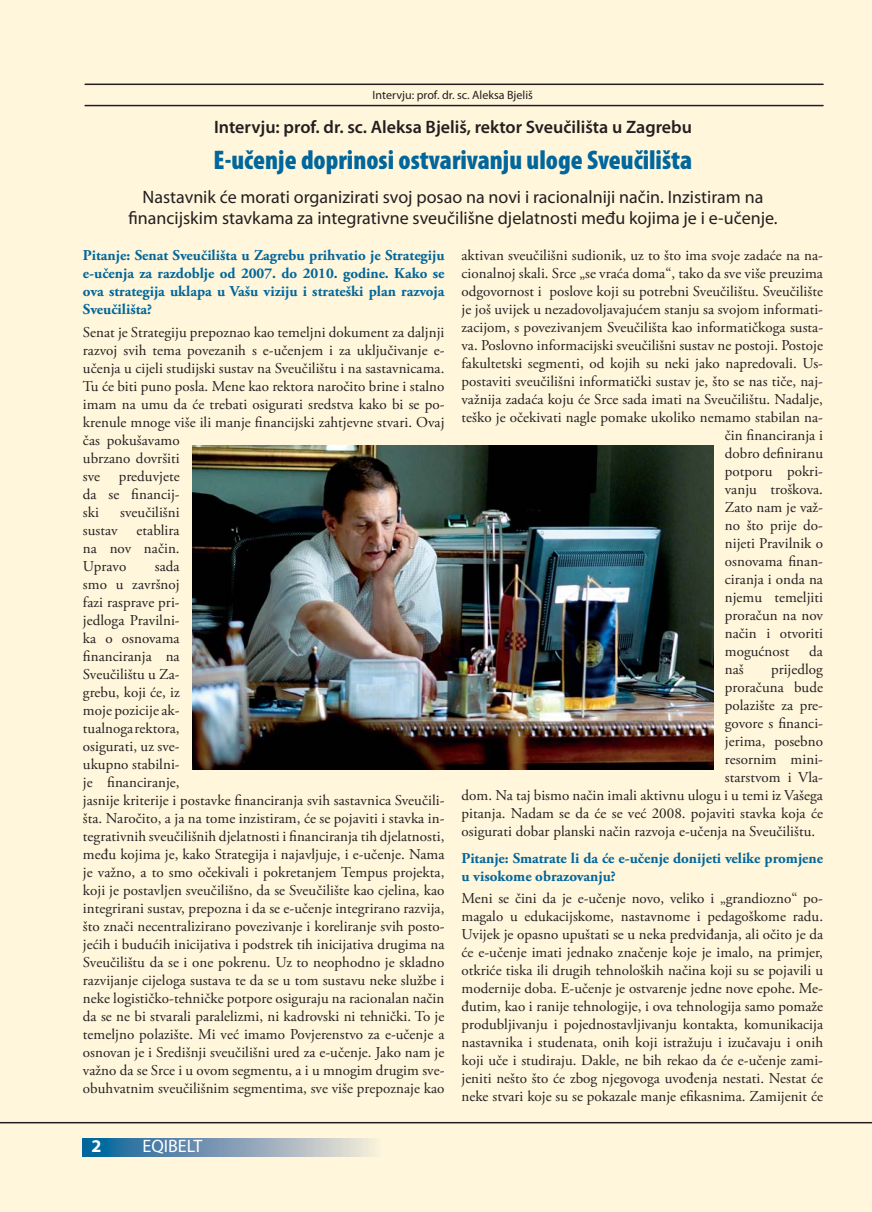
<style>
.page{position:relative;width:872px;height:1212px;background:#fff6db}
.page>*{position:absolute;margin:0;border:0;box-sizing:border-box;transform-origin:0 0}
.t1{font:900 condensed 27px "Myriad Pro";color:#00669b}
.t2{font:18px/21px "Myriad Pro";color:#231f20;text-align:center}
.t3{font:600 18px "Myriad Pro";color:#231f20}
.t4{font:18px "Myriad Pro";color:#fff}
.t5{font:700 18px "Myriad Pro";color:#fff}
.t6{font:15px/18px "Adobe Garamond Pro";letter-spacing:.005em;color:#231f20}
.t7{font:700 15px/18px "Adobe Garamond Pro";color:#00669b;text-align:justify}
.t8{font:12px "Myriad Pro";color:#231f20}
</style>
<div class="page">
<svg style="left:83px;top:1138px;width:291px;height:18px;background:#7ea0b7"></svg>
<hr style="left:85px;top:84px;width:738px;height:1px;background:#231f20">
<hr style="left:85px;top:105px;width:738px;height:1px;background:#231f20">
<hr style="left:0;top:1122px;width:872px;height:1px;background:#231f20">
<img style="left:193px;top:445px;width:520px;height:325px">
<p class="t8" style="left:372px;top:91px;width:162px">Intervju: prof. dr. sc. Aleksa Bjeliš</p>
<p class="t3" style="left:214px;top:120px;width:479px">Intervju: prof. dr. sc. Aleksa Bjeliš, rektor Sveučilišta u Zagrebu</p>
<h1 class="t1" style="left:213px;top:150px;width:480px">E-učenje doprinosi ostvarivanju uloge Sveučilišta</h1>
<p class="t2" style="left:128px;top:188px;width:650px">Nastavnik će morati organizirati svoj posao na novi i racionalniji način. Inzistiram na financijskim stavkama za integrativne sveučilišne djelatnosti među kojima je i e-učenje.</p>
<p class="t6" style="left:461px;top:248px;width:363px">aktivan sveučilišni sudionik, uz to što ima svoje zadaće na na-</p>
<p class="t6" style="left:461px;top:266px;width:363px">cionalnoj skali. Srce „se vraća doma“, tako da sve više preuzima</p>
<p class="t6" style="left:461px;top:284px;width:363px">odgovornost i poslove koji su potrebni Sveučilištu. Sveučilište</p>
<p class="t6" style="left:461px;top:302px;width:363px">je još uvijek u nezadovoljavajućem stanju sa svojom informati-</p>
<p class="t6" style="left:461px;top:320px;width:363px">zacijom, s povezivanjem Sveučilišta kao informatičkoga susta-</p>
<p class="t6" style="left:461px;top:338px;width:363px">va. Poslovno informacijski sveučilišni sustav ne postoji. Postoje</p>
<p class="t6" style="left:461px;top:356px;width:363px">fakultetski segmenti, od kojih su neki jako napredovali. Us-</p>
<p class="t6" style="left:461px;top:374px;width:363px">postaviti sveučilišni informatički sustav je, što se nas tiče, naj-</p>
<p class="t6" style="left:461px;top:392px;width:363px">važnija zadaća koju će Srce sada imati na Sveučilištu. Nadalje,</p>
<p class="t6" style="left:461px;top:410px;width:363px">teško je očekivati nagle pomake ukoliko nemamo stabilan na-</p>
<p class="t6" style="left:725px;top:428px;width:100px">čin financiranja i</p>
<p class="t6" style="left:725px;top:446px;width:100px">dobro definiranu</p>
<p class="t6" style="left:725px;top:464px;width:100px">potporu pokri-</p>
<p class="t6" style="left:725px;top:482px;width:100px">vanju troškova.</p>
<p class="t6" style="left:725px;top:500px;width:100px">Zato nam je važ-</p>
<p class="t6" style="left:725px;top:518px;width:100px">no što prije do-</p>
<p class="t6" style="left:725px;top:536px;width:100px">nijeti Pravilnik o</p>
<p class="t6" style="left:725px;top:554px;width:100px">osnovama finan-</p>
<p class="t6" style="left:725px;top:572px;width:100px">ciranja i onda na</p>
<p class="t6" style="left:725px;top:590px;width:100px">njemu temeljiti</p>
<p class="t6" style="left:725px;top:608px;width:100px">proračun na nov</p>
<p class="t6" style="left:725px;top:626px;width:100px">način i otvoriti</p>
<p class="t6" style="left:725px;top:644px;width:66px">mogućnost</p>
<p class="t6" style="left:809px;top:644px;width:15px">da</p>
<p class="t6" style="left:725px;top:662px;width:20px">naš</p>
<p class="t6" style="left:771px;top:662px;width:53px">prijedlog</p>
<p class="t6" style="left:725px;top:680px;width:100px">proračuna bude</p>
<p class="t6" style="left:725px;top:698px;width:100px">polazište za pre-</p>
<p class="t6" style="left:725px;top:716px;width:100px">govore s financi-</p>
<p class="t6" style="left:725px;top:734px;width:100px">jerima, posebno</p>
<p class="t6" style="left:725px;top:752px;width:100px">resornim mini-</p>
<p class="t6" style="left:725px;top:770px;width:100px">starstvom i Vla-</p>
<p class="t6" style="left:461px;top:788px;width:363px">dom. Na taj bismo način imali aktivnu ulogu i u temi iz Vašega</p>
<p class="t6" style="left:461px;top:806px;width:363px">pitanja. Nadam se da će se već 2008. pojaviti stavka koja će</p>
<p class="t6" style="left:461px;top:824px;width:355px">osigurati dobar planski način razvoja e-učenja na Sveučilištu.</p>
<p class="t7" style="left:461px;top:850px;width:363px">Pitanje: Smatrate li da će e-učenje donijeti velike promjene u visokome obrazovanju?</p>
<p class="t6" style="left:461px;top:891px;width:363px;text-align:justify">Meni se čini da je e-učenje novo, veliko i „grandiozno“ po&shy;magalo u edukacijskome, nastavnome i pedagoškome radu.<br>Uvijek je opasno upuštati se u neka predviđanja, ali očito je da će e-učenje imati jednako značenje koje je imalo, na primjer, otkriće tiska ili drugih tehnoloških načina koji su se pojavili u modernije doba. E-učenje je ostvarenje jedne nove epohe. Me&shy;đutim, kao i ranije tehnologije, i ova tehnologija samo pomaže produbljivanju i pojednostavljivanju kontakta, komunikacija nastavnika i studenata, onih koji istražuju i izučavaju i onih koji uče i studiraju. Dakle, ne bih rekao da će e-učenje zami&shy;jeniti nešto što će zbog njegovoga uvođenja nestati. Nestat će neke stvari koje su se pokazale manje efikasnima. Zamijenit će</p>
<p class="t7" style="left:83px;top:248px;width:363px">Pitanje: Senat Sveučilišta u Zagrebu prihvatio je Strategiju e-učenja za razdoblje od 2007. do 2010. godine. Kako se ova strategija uklapa u Vašu viziju i strateški plan razvoja Sveučilišta?</p>
<p class="t6" style="left:83px;top:324px;width:363px">Senat je Strategiju prepoznao kao temeljni dokument za daljnji razvoj svih tema povezanih s e-učenjem i za uključivanje e&shy;učenja u cijeli studijski sustav na Sveučilištu i na sastavnicama.<br>Tu će biti puno posla. Mene kao rektora naročito brine i stalno imam na umu da će trebati osigurati sredstva kako bi se po&shy;krenule mnoge više ili manje financijski zahtjevne stvari. Ovaj čas pokušavamo<br>ubrzano dovršiti<br>sve preduvjete<br>da se financij-<br>ski</p>
<p class="t6" style="left:120px;top:504px;width:61px">sveučilišni</p>
<p class="t6" style="left:83px;top:522px;width:98px;text-align:justify;text-indent:54px">etablira na nov način.<br>Upravo</p>
<p class="t6" style="left:83px;top:522px;width:36px">sustav</p>
<p class="t6" style="left:83px;top:558px;width:363px;text-indent:72px">sada<br>smo u završnoj<br>fazi rasprave pri-<br>jedloga Pravilni-<br>ka o osnovama<br>financiranja na<br>Sveučilištu u Za-<br>grebu, koji će, iz<br>moje pozicije ak-<br>tualnoga rektora,<br>osigurati, uz sve-<br>ukupno stabilni-<br>je financiranje,<br>jasnije kriterije i postavke financiranja svih sastavnica Sveučili&shy;šta. Naročito, a ja na tome inzistiram, će se pojaviti i stavka in&shy;tegrativnih sveučilišnih djelatnosti i financiranja tih djelatnosti, među kojima je, kako Strategija i najavljuje, i e-učenje. Nama je važno, a to smo očekivali i pokretanjem Tempus projekta, koji je postavljen sveučilišno, da se Sveučilište kao cjelina, kao integrirani sustav, prepozna i da se e-učenje integrirano razvija, što znači necentralizirano povezivanje i koreliranje svih posto&shy;jećih i budućih inicijativa i podstrek tih inicijativa drugima na Sveučilištu da se i one pokrenu. Uz to neophodno je skladno razvijanje cijeloga sustava te da se u tom sustavu neke službe i neke logističko-tehničke potpore osiguraju na racionalan način da se ne bi stvarali paralelizmi, ni kadrovski ni tehnički. To je temeljno polazište. Mi već imamo Povjerenstvo za e-učenje a osnovan je i Središnji sveučilišni ured za e-učenje. Jako nam je važno da se Srce i u ovom segmentu, a i u mnogim drugim sve&shy;obuhvatnim sveučilišnim segmentima, sve više prepoznaje kao</p>
<p class="t5" style="left:91px;top:1139px;width:11px">2</p>
<p class="t4" style="left:142px;top:1139px;width:62px">EQIBELT</p>
</div>
